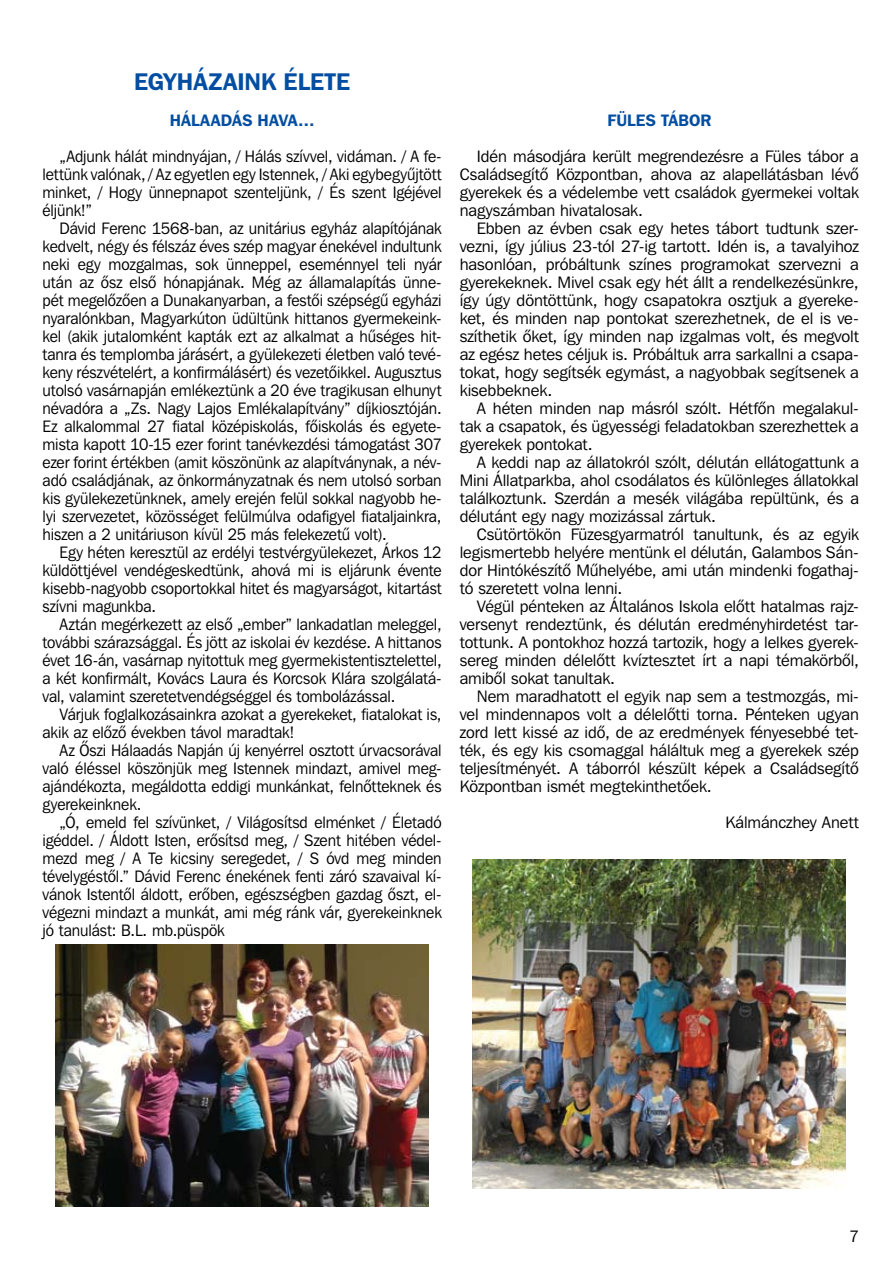
<style>
.page{position:relative;width:893px;height:1263px;background:#fff}
.page>*{position:absolute;margin:0;border:0;box-sizing:border-box;transform-origin:0 0}
.t1{font:24px "Franklin Gothic Demi HU Demi";color:#034ea2}
.t2{font:16.5px/18px "Franklin Gothic Bk HU Book";letter-spacing:-.005em;color:#000;text-align:justify;scale:.95 1}
.t3{font:16.5px/18px "Franklin Gothic Bk HU Book";letter-spacing:-.005em;color:#000;text-align:justify}
.t4{font:16.5px "Franklin Gothic Demi HU Demi";letter-spacing:.005em;color:#034ea2}
</style>
<div class="page">
<img style="left:56px;top:944px;width:373px;height:262px">
<img style="left:473px;top:859px;width:373px;height:329px">
<h1 class="t1" style="left:134px;top:66px;width:215px">EGYHÁZAINK ÉLETE</h1>
<p class="t4" style="left:170px;top:110px;width:63px">HÁLAADÁS</p>
<p class="t4" style="left:258px;top:110px;width:58px">HAVA…</p>
<p class="t2" style="left:43px;top:147px;width:422px;text-indent:17px">„Adjunk hálát mindnyájan, / Hálás szívvel, vidáman. / A fe&shy;lettünk valónak, / Az egyetlen egy Istennek, / Aki egybegyûjtött minket, / Hogy ünnepnapot szenteljünk, / És szent Igéjével éljünk!”</p>
<p class="t2" style="left:43px;top:219px;width:422px;text-indent:17px">Dávid Ferenc 1568-ban, az unitárius egyház alapítójának kedvelt, négy és félszáz éves szép magyar énekével indultunk neki egy mozgalmas, sok ünneppel, eseménnyel teli nyár után az ôsz elsô hónapjának. Még az államalapítás ünne&shy;pét megelôzôen a Dunakanyarban, a festôi szépségû egyházi nyaralónkban, Magyarkúton üdültünk hittanos gyermekeink&shy;kel (akik jutalomként kapták ezt az alkalmat a hûséges hit&shy;tanra és templomba járásért, a gyülekezeti életben való tevé&shy;keny részvételért, a konfirmálásért) és vezetôikkel. Augusztus utolsó vasárnapján emlékeztünk a 20 éve tragikusan elhunyt névadóra a „Zs. Nagy Lajos Emlékalapítvány” díjkiosztóján.<br>Ez alkalommal 27 fiatal középiskolás, fôiskolás és egyete&shy;mista kapott 10-15 ezer forint tanévkezdési támogatást 307 ezer forint értékben (amit köszönünk az alapítványnak, a név&shy;adó családjának, az önkormányzatnak és nem utolsó sorban kis gyülekezetünknek, amely erején felül sokkal nagyobb he&shy;lyi szervezetet, közösséget felülmúlva odafigyel fiataljainkra, hiszen a 2 unitáriuson kívül 25 más felekezetû volt).</p>
<p class="t2" style="left:43px;top:543px;width:422px;text-indent:17px">Egy héten keresztül az erdélyi testvérgyülekezet, Árkos 12 küldöttjével vendégeskedtünk, ahová mi is eljárunk évente kisebb-nagyobb csoportokkal hitet és magyarságot, kitartást szívni magunkba.</p>
<p class="t2" style="left:43px;top:615px;width:422px;text-indent:17px">Aztán megérkezett az elsô „ember” lankadatlan meleggel, további szárazsággal. És jött az iskolai év kezdése. A hittanos évet 16-án, vasárnap nyitottuk meg gyermekistentisztelettel, a két konfirmált, Kovács Laura és Korcsok Klára szolgálatá&shy;val, valamint szeretetvendégséggel és tombolázással.</p>
<p class="t2" style="left:43px;top:705px;width:422px;text-indent:17px">Várjuk foglalkozásainkra azokat a gyerekeket, fiatalokat is, akik az elôzô években távol maradtak!</p>
<p class="t2" style="left:43px;top:741px;width:422px;text-indent:17px">Az Ôszi Hálaadás Napján új kenyérrel osztott úrvacsorával való éléssel köszönjük meg Istennek mindazt, amivel meg&shy;ajándékozta, megáldotta eddigi munkánkat, felnôtteknek és gyerekeinknek.</p>
<p class="t2" style="left:43px;top:813px;width:422px;text-indent:17px">„Ó, emeld fel szívünket, / Világosítsd elménket / Életadó igéddel. / Áldott Isten, erôsítsd meg, / Szent hitében védel&shy;mezd meg / A Te kicsiny seregedet, / S óvd meg minden tévelygéstôl.” Dávid Ferenc énekének fenti záró szavaival kí&shy;vánok Istentôl áldott, erôben, egészségben gazdag ôszt, el&shy;végezni mindazt a munkát, ami még ránk vár, gyerekeinknek jó tanulást: B.L. mb.püspök</p>
<p class="t4" style="left:607px;top:110px;width:105px">FÜLES TÁBOR</p>
<p class="t3" style="left:460px;top:147px;width:401px;text-indent:17px">Idén másodjára került megrendezésre a Füles tábor a Családsegítô Központban, ahova az alapellátásban lévô gyerekek és a védelembe vett családok gyermekei voltak nagyszámban hivatalosak.</p>
<p class="t3" style="left:460px;top:219px;width:401px;text-indent:17px">Ebben az évben csak egy hetes tábort tudtunk szer&shy;vezni, így július 23-tól 27-ig tartott. Idén is, a tavalyihoz hasonlóan, próbáltunk színes programokat szervezni a gyerekeknek. Mivel csak egy hét állt a rendelkezésünkre, így úgy döntöttünk, hogy csapatokra osztjuk a gyereke&shy;ket, és minden nap pontokat szerezhetnek, de el is ve&shy;szíthetik ôket, így minden nap izgalmas volt, és megvolt az egész hetes céljuk is. Próbáltuk arra sarkallni a csapa&shy;tokat, hogy segítsék egymást, a nagyobbak segítsenek a kisebbeknek.</p>
<p class="t3" style="left:460px;top:399px;width:401px;text-indent:17px">A héten minden nap másról szólt. Hétfôn megalakul&shy;tak a csapatok, és ügyességi feladatokban szerezhettek a gyerekek pontokat.</p>
<p class="t3" style="left:460px;top:453px;width:401px;text-indent:17px">A keddi nap az állatokról szólt, délután ellátogattunk a Mini Állatparkba, ahol csodálatos és különleges állatokkal találkoztunk. Szerdán a mesék világába repültünk, és a délutánt egy nagy mozizással zártuk.</p>
<p class="t3" style="left:460px;top:525px;width:401px;text-indent:17px">Csütörtökön Füzesgyarmatról tanultunk, és az egyik legismertebb helyére mentünk el délután, Galambos Sán&shy;dor Hintókészítô Mûhelyébe, ami után mindenki fogathaj&shy;tó szeretett volna lenni.</p>
<p class="t3" style="left:460px;top:597px;width:401px;text-indent:17px">Végül pénteken az Általános Iskola elôtt hatalmas rajz&shy;versenyt rendeztünk, és délután eredményhirdetést tar&shy;tottunk. A pontokhoz hozzá tartozik, hogy a lelkes gyerek&shy;sereg minden délelôtt kvíztesztet írt a napi témakörbôl, amibôl sokat tanultak.</p>
<p class="t3" style="left:460px;top:687px;width:401px;text-indent:17px">Nem maradhatott el egyik nap sem a testmozgás, mi&shy;vel mindennapos volt a délelôtti torna. Pénteken ugyan zord lett kissé az idô, de az eredmények fényesebbé tet&shy;ték, és egy kis csomaggal háláltuk meg a gyerekek szép teljesítményét. A táborról készült képek a Családsegítô Központban ismét megtekinthetôek.</p>
<p class="t3" style="left:725px;top:813px;width:135px">Kálmánczhey Anett</p>
<p class="t3" style="left:849px;top:1227px;width:11px">7</p>
</div>
